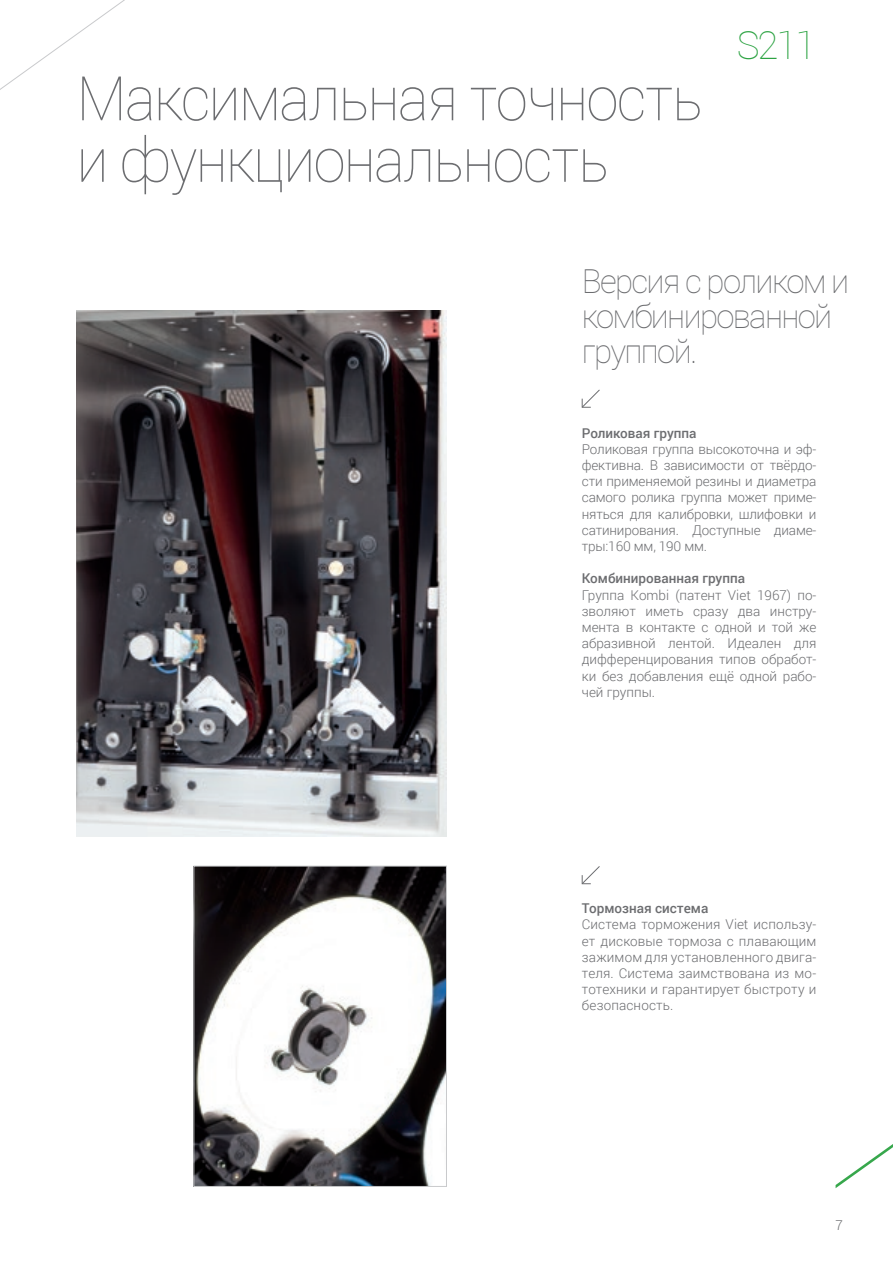
<style>
.page{position:relative;width:893px;height:1263px;background:#fff}
.page>*{position:absolute;margin:0;border:0;box-sizing:border-box;transform-origin:0 0}
.t1{font:100 61.5px/61.5px "Roboto";letter-spacing:-.03em;color:#6c6d70;scale:.95 1}
.t2{font:100 38.4px "Roboto";color:#2da343}
.t3{font:100 33px/34.5px "Roboto";letter-spacing:-.05em;color:#6c6d70}
.t4{font:300 13.5px/16.2px "Roboto";color:#6c6d70;text-align:justify}
.t5{font:500 13.5px "Roboto";color:#6c6d70}
</style>
<div class="page">
<svg style="left:0;top:0;width:125px;height:751px"></svg>
<svg style="left:581px;top:866px;width:19px;height:19px"></svg>
<svg style="left:836px;top:1144px;width:57px;height:44px"></svg>
<img style="left:77px;top:311px;width:369px;height:525px">
<img style="left:195px;top:868px;width:250px;height:317px">
<div style="left:193px;top:866px;width:254px;height:321px;border:1px solid #c9cacc"></div>
<svg style="left:581px;top:389px;width:19px;height:19px"></svg>
<p class="t1" style="left:77px;top:66px;width:661px">Максимальная точность и функциональность</p>
<p class="t2" style="left:737px;top:19px;width:81px">S211</p>
<p class="t3" style="left:582px;top:263px;width:269px">Версия с роликом и комбинированной группой.</p>
<p class="t5" style="left:582px;top:423px;width:116px">Роликовая группа</p>
<p class="t4" style="left:582px;top:440px;width:236px">Роликовая группа высокоточна и эф&shy;фективна. В зависимости от твёрдо&shy;сти применяемой резины и диаметра самого ролика группа может приме&shy;няться для калибровки, шлифовки и сатинирования. Доступные диаме&shy;тры:160 мм, 190 мм.</p>
<p class="t5" style="left:582px;top:569px;width:165px">Комбинированная группа</p>
<p class="t4" style="left:582px;top:586px;width:236px">Группа Kombi (патент Viet 1967) по&shy;зволяют иметь сразу два инстру&shy;мента в контакте с одной и той же абразивной лентой. Идеален для дифференцирования типов обработ&shy;ки без добавления ещё одной рабо&shy;чей группы.</p>
<p class="t5" style="left:582px;top:899px;width:128px">Тормозная система</p>
<p class="t4" style="left:582px;top:916px;width:236px">Система торможения Viet использу&shy;ет дисковые тормоза с плавающим зажимом для установленного двига&shy;теля. Система заимствована из мо&shy;тотехники и гарантирует быстроту и безопасность.</p>
<p class="t4" style="left:836px;top:1216px;width:9px">7</p>
</div>
